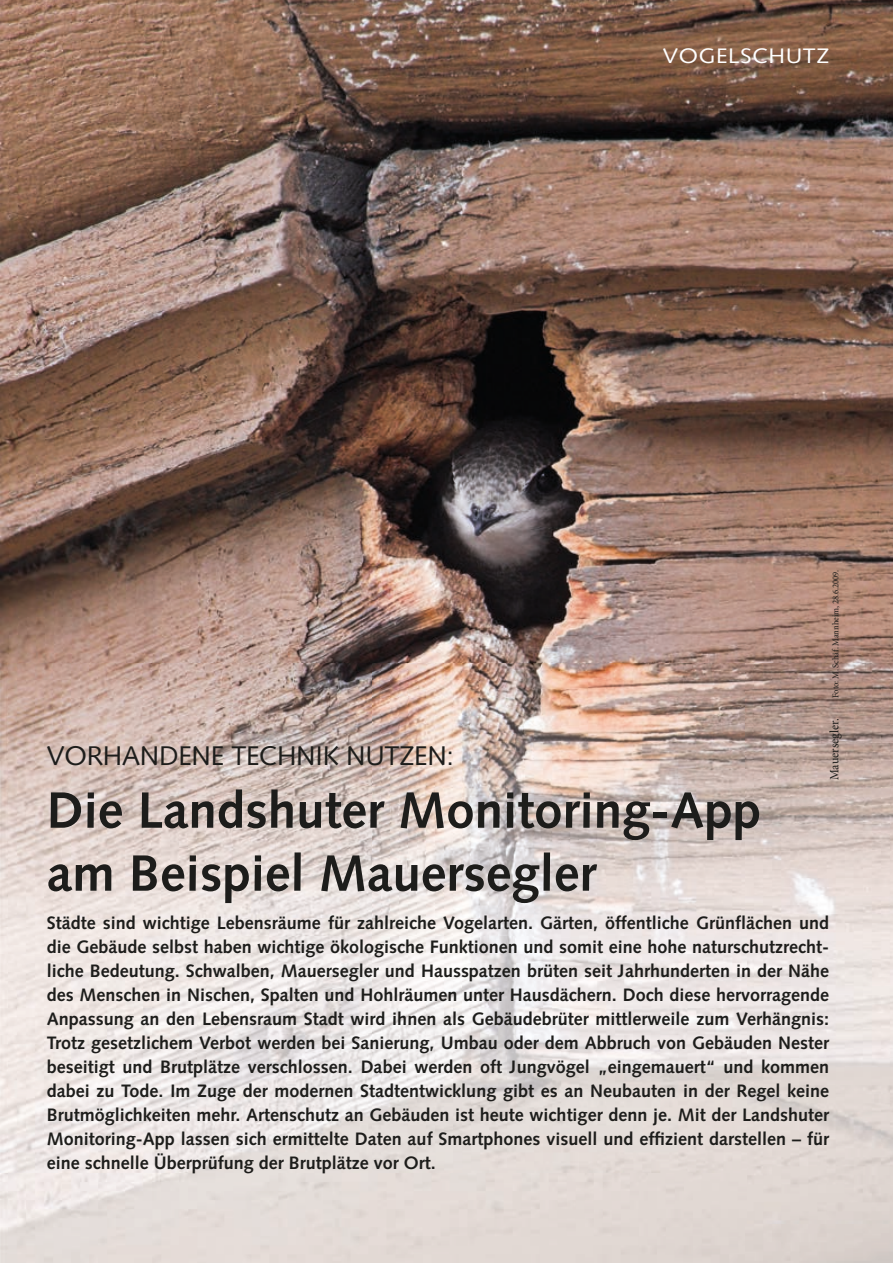
<style>
.page{position:relative;width:893px;height:1263px;background:#fff}
.page>*{position:absolute;margin:0;border:0;box-sizing:border-box;transform-origin:0 0}
.t1{font:700 51px/63px "Syntax LT Std";color:#1d1d1b}
.t2{font:27px "Syntax LT Std";letter-spacing:-.01em;color:#1d1d1b}
.t3{font:21px "Syntax LT Std";letter-spacing:.025em;color:#fff;scale:1.1 1}
.t4{font:700 18px/24px "Syntax LT Std";color:#1d1d1b;text-align:justify}
.t5{font:12.75px "Minion Pro";color:#1d1d1b;scale:.95 1}
.t6{font:9px "Minion Pro";color:#1d1d1b;scale:.95 1}
</style>
<div class="page">
<img style="left:0;top:0;width:893px;height:663px">
<svg style="left:0;top:663px;width:893px;height:600px;background:#ded2ce"></svg>
<p class="t3" style="left:663px;top:43px;width:153px">VOGELSCHUTZ</p>
<h2 class="t2" style="left:47px;top:740px;width:409px">VORHANDENE TECHNIK NUTZEN:</h2>
<h1 class="t1" style="left:47px;top:779px;width:716px">Die Landshuter Monitoring-App am Beispiel Mauersegler</h1>
<p class="t6" style="left:830px;top:698px;width:136px;rotate:-90deg">Foto: M. Schäf. Mannheim, 28.6.2009.</p>
<p class="t5" style="left:827px;top:780px;width:66px;rotate:-90deg">Mauersegler.</p>
<p class="t4" style="left:47px;top:911px;width:784px">Städte sind wichtige Lebensräume für zahlreiche Vogelarten. Gärten, öffentliche Grünflächen und die Gebäude selbst haben wichtige ökologische Funktionen und somit eine hohe naturschutzrecht&shy;liche Bedeutung. Schwalben, Mauersegler und Hausspatzen brüten seit Jahrhunderten in der Nähe des Menschen in Nischen, Spalten und Hohlräumen unter Hausdächern. Doch diese hervorragende Anpassung an den Lebensraum Stadt wird ihnen als Gebäudebrüter mittlerweile zum Verhängnis:<br>Trotz gesetzlichem Verbot werden bei Sanierung, Umbau oder dem Abbruch von Gebäuden Nester beseitigt und Brutplätze verschlossen. Dabei werden oft Jungvögel „eingemauert“ und kommen dabei zu Tode. Im Zuge der modernen Stadtentwicklung gibt es an Neubauten in der Regel keine Brutmöglichkeiten mehr. Artenschutz an Gebäuden ist heute wichtiger denn je. Mit der Landshuter Monitoring-App lassen sich ermittelte Daten auf Smartphones visuell und effizient darstellen – für eine schnelle Überprüfung der Brutplätze vor Ort.</p>
</div>
